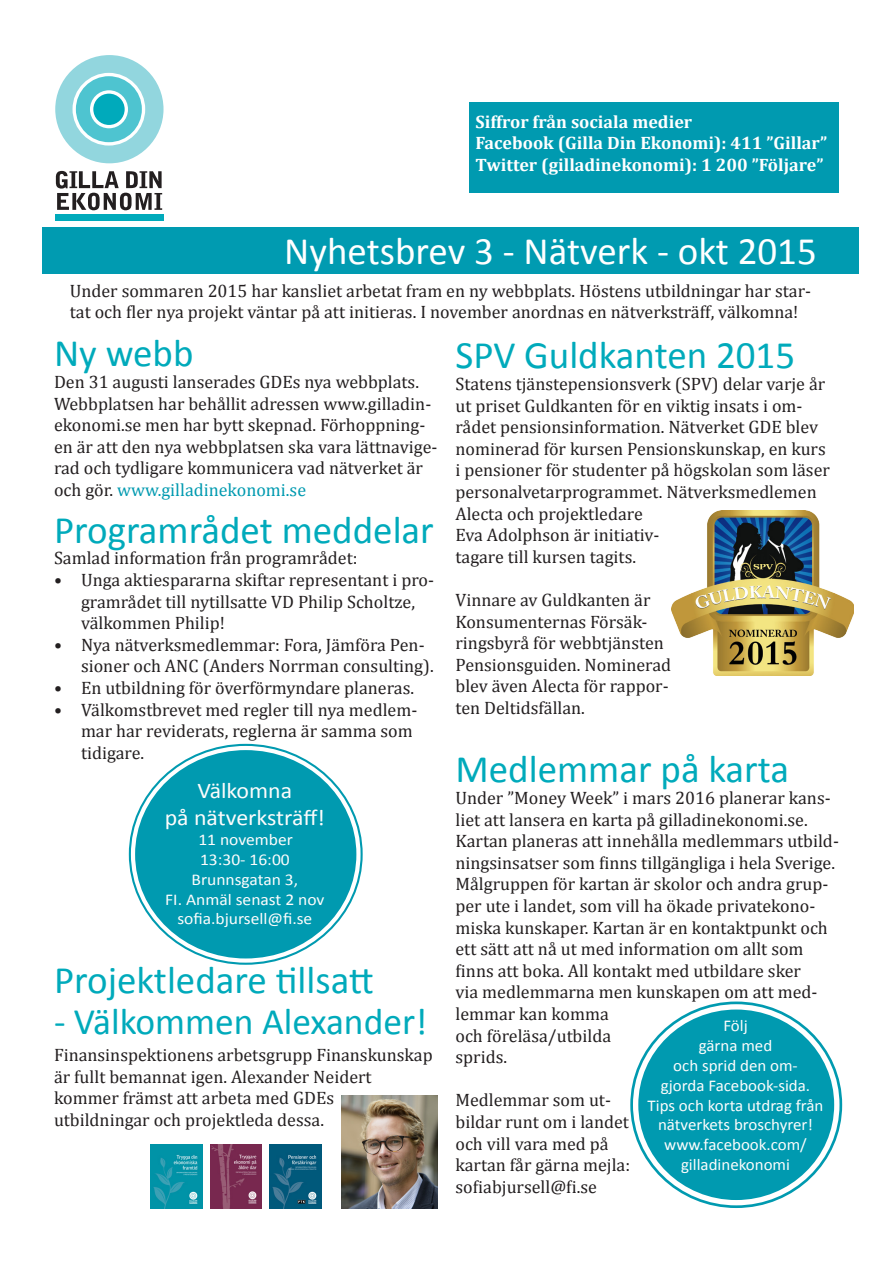
<style>
.page{position:relative;width:893px;height:1263px;background:#fff}
.page>*{position:absolute;margin:0;border:0;box-sizing:border-box;transform-origin:0 0}
.t1{font:39px "Calibri";color:#0ab}
.t2{font:39px "Calibri";color:#fff}
.t3{font:37.5px "Calibri";color:#0ab}
.t4{font:22.5px/27px "Calibri";color:#fcfcfc;text-align:center;scale:1.06 1}
.t5{font:18px/21.6px "Cambria";color:#231f20}
.t6{font:700 18px "Cambria";color:#fff}
.t7{font:16.5px/19.8px "Calibri";color:#fcfcfc;text-align:center}
.t8{font:16.5px/19.8px "Calibri";color:#fcfcfc;text-align:center;scale:1.06 1}
.s1{color:#009ab0}
</style>
<div class="page">
<div style="left:43px;top:228px;width:816px;height:46px;background:#009bb1"></div>
<svg style="left:55px;top:55px;width:109px;height:108px"></svg>
<div style="left:93px;top:94px;width:32px;height:31px;background:#0ab;border-radius:50%"></div>
<svg style="left:56px;top:171px;width:106px;height:39px"></svg>
<div style="left:55px;top:214px;width:109px;height:6px;background:#0ab"></div>
<div style="left:469px;top:102px;width:370px;height:91px;background:#009ab0"></div>
<div style="left:638px;top:1009px;width:196px;height:191px;background:#009ab0;border-radius:50%"></div>
<img style="left:341px;top:1095px;width:96px;height:114px">
<div style="left:135px;top:750px;width:221px;height:208px;background:#009ab0;border-radius:50%"></div>
<img style="left:671px;top:510px;width:183px;height:165px">
<img style="left:151px;top:1145px;width:51px;height:64px">
<img style="left:270px;top:1145px;width:51px;height:64px">
<img style="left:210px;top:1145px;width:52px;height:64px">
<p class="t6" style="left:475px;top:109px;width:218px">Siffror från sociala medier</p>
<p class="t6" style="left:475px;top:130px;width:353px">Facebook (Gilla Din Ekonomi): 411 ”Gillar”</p>
<p class="t6" style="left:475px;top:152px;width:350px">Twitter (gilladinekonomi): 1 200 ”Följare”</p>
<p class="t2" style="left:284px;top:227px;width:534px">Nyhetsbrev 3 - Nätverk - okt 2015</p>
<p class="t5" style="left:70px;top:280px;width:743px">Under sommaren 2015 har kansliet arbetat fram en ny webbplats. Höstens utbildningar har star&shy;tat och fler nya projekt väntar på att initieras. I november anordnas en nätverksträff, välkomna!</p>
<p class="t1" style="left:54px;top:329px;width:141px">Ny webb</p>
<p class="t5" style="left:54px;top:371px;width:385px">Den 31 augusti lanserades GDEs nya webbplats.<br>Webbplatsen har behållit adressen www.gilladin&shy;ekonomi.se men har bytt skepnad. Förhoppning&shy;en är att den nya webbplatsen ska vara lättnavige&shy;rad och tydligare kommunicera vad nätverket är och gör. <span class="s1">www.gilladinekonomi.se</span></p>
<p class="t1" style="left:54px;top:505px;width:381px">Programrådet meddelar</p>
<p class="t5" style="left:54px;top:547px;width:305px">Samlad information från programrådet:</p>
<p class="t5" style="left:81px;top:569px;width:355px;text-indent:-27px">• Unga aktiespararna skiftar representant i pro&shy;gramrådet till nytillsatte VD Philip Scholtze, välkommen Philip!</p>
<p class="t5" style="left:81px;top:634px;width:354px;text-indent:-27px">• Nya nätverksmedlemmar: Fora, Jämföra Pen&shy;sioner och ANC (Anders Norrman consulting).</p>
<p class="t5" style="left:54px;top:677px;width:362px">• En utbildning för överförmyndare planeras.</p>
<p class="t5" style="left:81px;top:699px;width:338px;text-indent:-27px">• Välkomstbrevet med regler till nya medlem&shy;mar har reviderats, reglerna är samma som tidigare.</p>
<p class="t1" style="left:455px;top:331px;width:341px">SPV Guldkanten 2015</p>
<p class="t5" style="left:455px;top:373px;width:376px">Statens tjänstepensionsverk (SPV) delar varje år ut priset Guldkanten för en viktig insats i om&shy;rådet pensionsinformation. Nätverket GDE blev nominerad för kursen Pensionskunskap, en kurs i pensioner för studenter på högskolan som läser personalvetarprogrammet. Nätverksmedlemen Alecta och projektledare<br>Eva Adolphson är initiativ-<br>tagare till kursen tagits.</p>
<p class="t5" style="left:455px;top:589px;width:217px">Vinnare av Guldkanten är<br>Konsumenternas Försäk&shy;ringsbyrå för webbtjänsten<br>Pensionsguiden. Nominerad blev även Alecta för rappor&shy;ten Deltidsfällan.</p>
<p class="t1" style="left:455px;top:745px;width:335px">Medlemmar på karta</p>
<p class="t5" style="left:455px;top:787px;width:385px">Under ”Money Week” i mars 2016 planerar kans&shy;liet att lansera en karta på gilladinekonomi.se.<br>Kartan planeras att innehålla medlemmars utbild&shy;ningsinsatser som finns tillgängliga i hela Sverige.</p>
<p class="t5" style="left:455px;top:873px;width:374px">Målgruppen för kartan är skolor och andra grup&shy;per ute i landet, som vill ha ökade privatekono&shy;miska kunskaper. Kartan är en kontaktpunkt och ett sätt att nå ut med information om allt som finns att boka. All kontakt med utbildare sker<br>via medlemmarna men kunskapen om att med&shy;lemmar kan komma<br>och föreläsa/utbilda<br>sprids.</p>
<p class="t5" style="left:455px;top:1089px;width:176px">Medlemmar som ut&shy;bildar runt om i landet och vill vara med på kartan får gärna mejla:</p>
<p class="t5" style="left:455px;top:1176px;width:143px">sofiabjursell@fi.se</p>
<p class="t4" style="left:165px;top:777px;width:153px">Välkomna<br>på nätverksträff!</p>
<p class="t8" style="left:198px;top:830px;width:91px">11 november</p>
<p class="t8" style="left:200px;top:849px;width:86px">13:30- 16:00</p>
<p class="t8" style="left:192px;top:869px;width:102px">Brunnsgatan 3,</p>
<p class="t8" style="left:165px;top:889px;width:152px">FI. Anmäl senast 2 nov sofia.bjursell@fi.se</p>
<p class="t1" style="left:54px;top:955px;width:321px">Projektledare tillsatt</p>
<p class="t3" style="left:54px;top:997px;width:375px">- Välkommen Alexander!</p>
<p class="t5" style="left:54px;top:1044px;width:380px">Finansinspektionens arbetsgrupp Finanskunskap är fullt bemannat igen. Alexander Neidert</p>
<p class="t5" style="left:54px;top:1087px;width:282px">kommer främst att arbeta med GDEs utbildningar och projektleda dessa.</p>
<p class="t7" style="left:647px;top:1016px;width:177px">Följ<br>gärna med<br>och sprid den om-<br>gjorda Facebook-sida.<br>Tips och korta utdrag från nätverkets broschyrer!</p>
<p class="t7" style="left:664px;top:1135px;width:144px">www.facebook.com/ gilladinekonomi</p>
</div>
